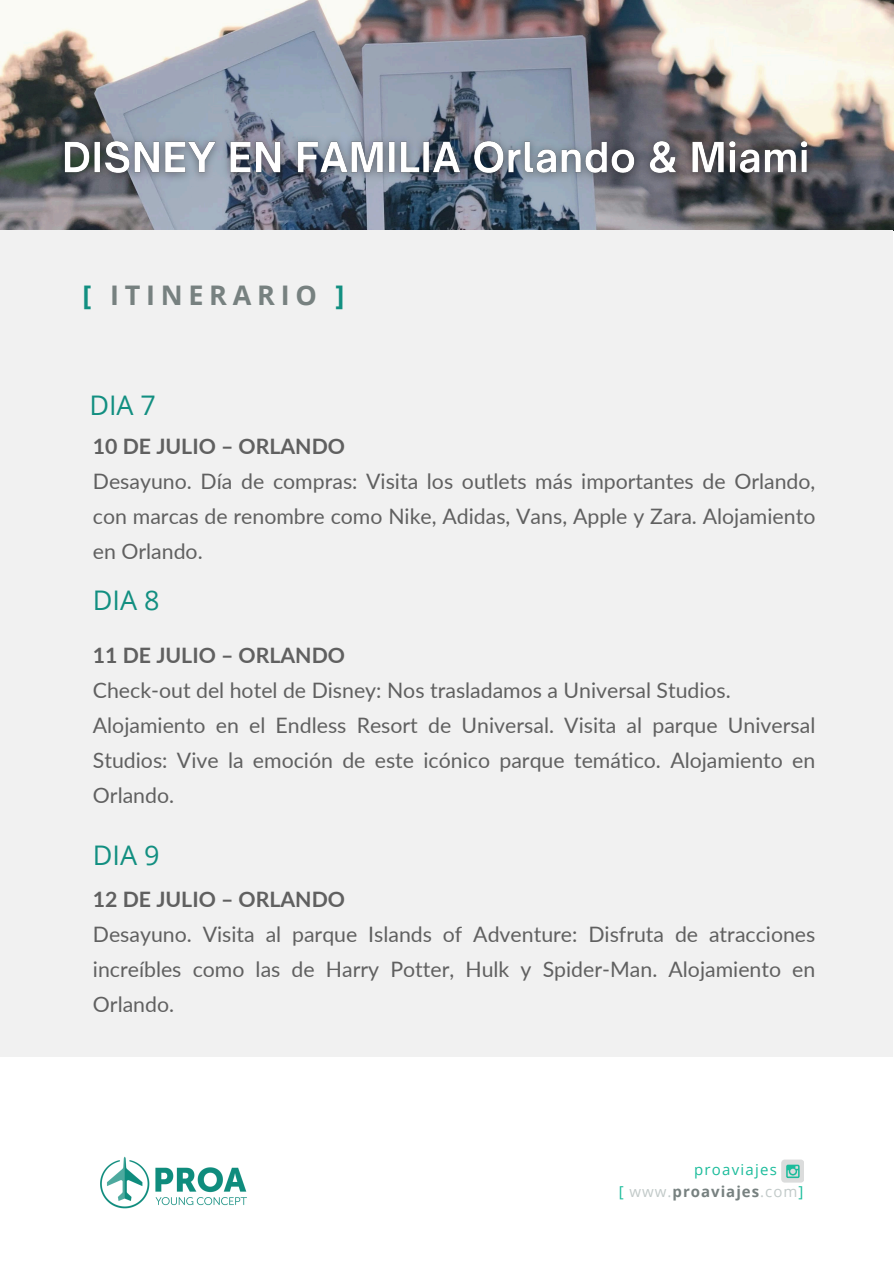
<style>
.page{position:relative;width:894px;height:1264px;background:#fff}
.page>*{position:absolute;margin:0;border:0;box-sizing:border-box;transform-origin:0 0}
.t1{font:700 27px "Open Sans";letter-spacing:.21em;color:#778180}
.t2{font:27px "Open Sans";color:#128f81}
.t3{font:21.3px/34.8px "Lato";color:#606060}
.t4{font:700 15px "Open Sans";letter-spacing:.065em;color:#778180}
.t5{font:15px "Open Sans";letter-spacing:.085em;color:#1bbc9b}
.s1{color:#128f81}
.s2{font-weight:700}
.s3{font-weight:400;color:#1bbc9b}
.s4{font-weight:400;color:#c2cac9}
</style>
<div class="page">
<img style="left:0;top:0;width:893px;height:230px">
<img style="left:50px;top:128px;width:772px;height:62px">
<div style="left:0;top:230px;width:891px;height:826px;background:#f1f1f1"></div>
<img style="left:100px;top:1156px;width:147px;height:53px">
<div style="left:781px;top:1159px;width:22px;height:22px;background:#dbdcdc;border-radius:4px"></div>
<svg style="left:786px;top:1164px;width:13px;height:14px"></svg>
<p class="t1" style="left:83px;top:276px;width:263px"><span class="s1">[</span> ITINERARIO <span class="s1">]</span></p>
<h3 class="t2" style="left:89px;top:386px;width:68px">DIA 7</h3>
<p class="t3" style="left:93px;top:428px;width:723px"><span class="s2">10 DE JULIO – ORLANDO<br></span>Desayuno. Día de compras: Visita los outlets más importantes de Orlando, con marcas de renombre como Nike, Adidas, Vans, Apple y Zara. Alojamiento en Orlando.</p>
<p class="t2" style="left:93px;top:580px;width:68px">DIA 8</p>
<p class="t3" style="left:93px;top:637px;width:723px"><span class="s2">11 DE JULIO – ORLANDO<br></span>Check-out del hotel de Disney: Nos trasladamos a Universal Studios.<br>Alojamiento en el Endless Resort de Universal. Visita al parque Universal Studios: Vive la emoción de este icónico parque temático. Alojamiento en Orlando.</p>
<h3 class="t2" style="left:93px;top:835px;width:68px">DIA 9</h3>
<p class="t3" style="left:93px;top:881px;width:723px"><span class="s2">12 DE JULIO – ORLANDO<br></span>Desayuno. Visita al parque Islands of Adventure: Disfruta de atracciones increíbles como las de Harry Potter, Hulk y Spider-Man. Alojamiento en Orlando.</p>
<h3 class="t5" style="left:693px;top:1158px;width:85px">proaviajes</h3>
<h2 class="t4" style="left:618px;top:1180px;width:186px"><span class="s3">[</span> <span class="s4">www.</span>proaviajes<span class="s4">.com</span><span class="s3">]</span></h2>
</div>
